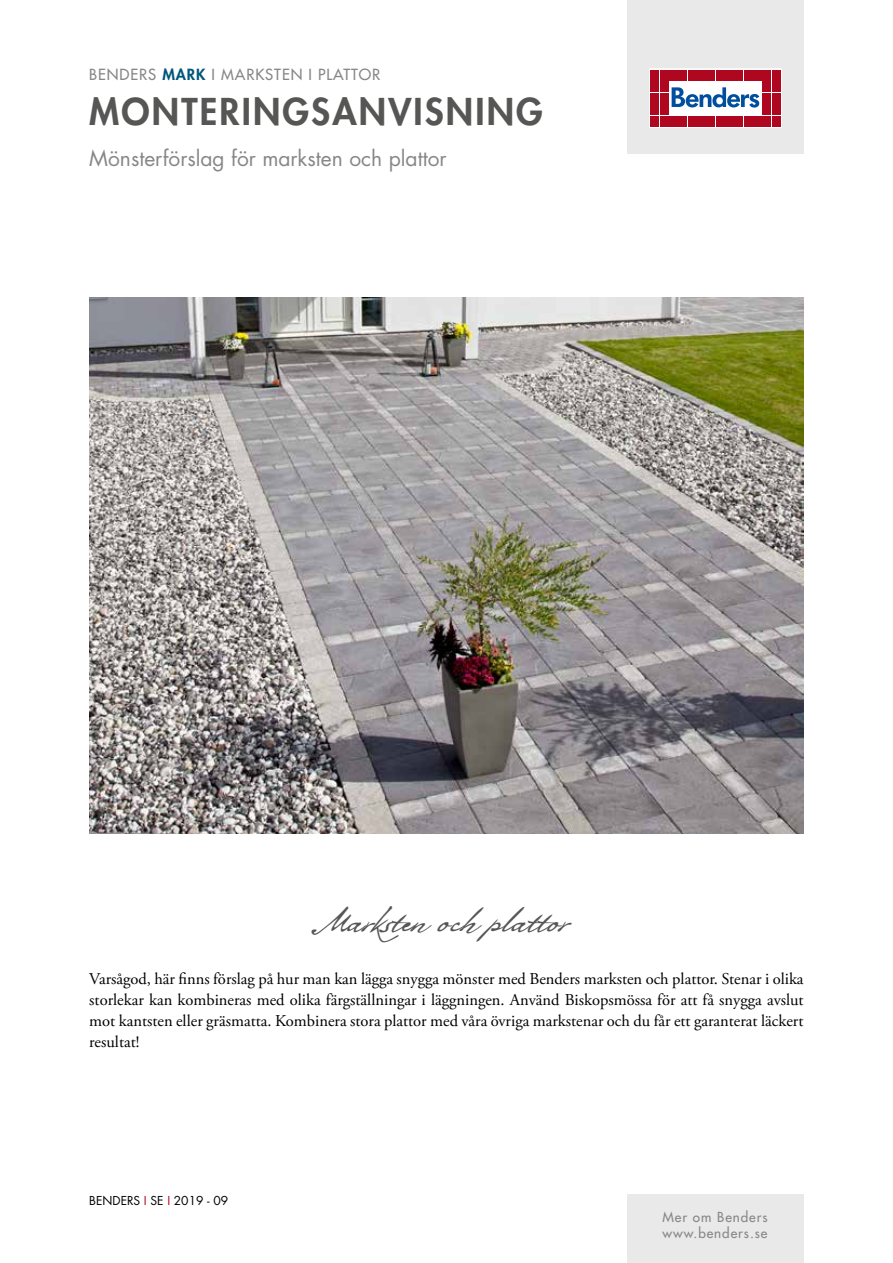
<style>
.page{position:relative;width:893px;height:1263px;background:#fff}
.page>*{position:absolute;margin:0;border:0;box-sizing:border-box;transform-origin:0 0}
.t1{font:800 36px "Futura Std";letter-spacing:.06em;color:#565655}
.t2{font:33px "Bolivar";letter-spacing:.005em;color:#565655}
.t3{font:21px "Futura Std";color:#868786}
.t4{font:16.5px/21px "Adobe Garamond Pro";color:#000;text-align:justify}
.t5{font:500 15px "Futura Std";letter-spacing:.06em;color:#868786}
.t6{font:500 13.5px/16.2px "Futura Std";letter-spacing:.07em;color:#868786}
.t7{font:12px "Futura Std";color:#000}
.s1{font-weight:800;color:#00567b}
.s2{color:#ae071f}
</style>
<div class="page">
<div style="left:627px;top:0;width:177px;height:153px;background:#e9e9e9"></div>
<svg style="left:649px;top:69px;width:132px;height:59px;background:#eac2c8"></svg>
<div style="left:651px;top:70px;width:8px;height:10px;background:#ae071f"></div>
<div style="left:660px;top:70px;width:8px;height:10px;background:#ae071f"></div>
<div style="left:651px;top:81px;width:8px;height:11px;background:#ae071f"></div>
<div style="left:660px;top:81px;width:8px;height:11px;background:#ae071f"></div>
<div style="left:651px;top:93px;width:8px;height:10px;background:#ae071f"></div>
<div style="left:660px;top:93px;width:8px;height:10px;background:#ae071f"></div>
<div style="left:651px;top:104px;width:8px;height:11px;background:#ae071f"></div>
<div style="left:660px;top:104px;width:8px;height:11px;background:#ae071f"></div>
<div style="left:651px;top:116px;width:8px;height:10px;background:#ae071f"></div>
<div style="left:660px;top:116px;width:8px;height:10px;background:#ae071f"></div>
<div style="left:669px;top:70px;width:8px;height:10px;background:#ae071f"></div>
<div style="left:679px;top:70px;width:8px;height:10px;background:#ae071f"></div>
<div style="left:688px;top:70px;width:8px;height:10px;background:#ae071f"></div>
<div style="left:697px;top:70px;width:9px;height:10px;background:#ae071f"></div>
<div style="left:707px;top:70px;width:8px;height:10px;background:#ae071f"></div>
<div style="left:716px;top:70px;width:8px;height:10px;background:#ae071f"></div>
<div style="left:725px;top:70px;width:9px;height:10px;background:#ae071f"></div>
<div style="left:735px;top:70px;width:8px;height:10px;background:#ae071f"></div>
<div style="left:744px;top:70px;width:8px;height:10px;background:#ae071f"></div>
<div style="left:753px;top:70px;width:9px;height:10px;background:#ae071f"></div>
<div style="left:669px;top:116px;width:8px;height:10px;background:#ae071f"></div>
<div style="left:679px;top:116px;width:8px;height:10px;background:#ae071f"></div>
<div style="left:688px;top:116px;width:8px;height:10px;background:#ae071f"></div>
<div style="left:697px;top:116px;width:9px;height:10px;background:#ae071f"></div>
<div style="left:707px;top:116px;width:8px;height:10px;background:#ae071f"></div>
<div style="left:716px;top:116px;width:8px;height:10px;background:#ae071f"></div>
<div style="left:725px;top:116px;width:9px;height:10px;background:#ae071f"></div>
<div style="left:735px;top:116px;width:8px;height:10px;background:#ae071f"></div>
<div style="left:744px;top:116px;width:8px;height:10px;background:#ae071f"></div>
<div style="left:753px;top:116px;width:9px;height:10px;background:#ae071f"></div>
<div style="left:763px;top:70px;width:8px;height:10px;background:#ae071f"></div>
<div style="left:772px;top:70px;width:8px;height:10px;background:#ae071f"></div>
<div style="left:763px;top:81px;width:8px;height:11px;background:#ae071f"></div>
<div style="left:772px;top:81px;width:8px;height:11px;background:#ae071f"></div>
<div style="left:763px;top:93px;width:8px;height:10px;background:#ae071f"></div>
<div style="left:772px;top:93px;width:8px;height:10px;background:#ae071f"></div>
<div style="left:763px;top:104px;width:8px;height:11px;background:#ae071f"></div>
<div style="left:772px;top:104px;width:8px;height:11px;background:#ae071f"></div>
<div style="left:763px;top:116px;width:8px;height:10px;background:#ae071f"></div>
<div style="left:772px;top:116px;width:8px;height:10px;background:#ae071f"></div>
<svg style="left:672px;top:87px;width:87px;height:21px;background:#8fb1d4"></svg>
<div style="left:627px;top:1195px;width:177px;height:68px;background:#e9e9e9"></div>
<img style="left:89px;top:298px;width:715px;height:535px">
<p class="t5" style="left:89px;top:65px;width:293px">BENDERS <span class="s1">MARK</span> I MARKSTEN I PLATTOR</p>
<h1 class="t1" style="left:89px;top:89px;width:455px">MONTERINGSANVISNING</h1>
<p class="t3" style="left:89px;top:145px;width:359px">Mönsterförslag för marksten och plattor</p>
<h2 class="t2" style="left:324px;top:901px;width:246px">Marksten och plattor</h2>
<p class="t4" style="left:89px;top:968px;width:716px">Varsågod, här finns förslag på hur man kan lägga snygga mönster med Benders marksten och plattor. Stenar i olika storlekar kan kombineras med olika färgställningar i läggningen. Använd Biskopsmössa för att få snygga avslut mot kantsten eller gräsmatta. Kombinera stora plattor med våra övriga markstenar och du får ett garanterat läckert resultat!</p>
<p class="t7" style="left:89px;top:1193px;width:140px">BENDERS <span class="s2">I</span> SE <span class="s2">I</span> 2019 - 09</p>
<p class="t6" style="left:662px;top:1209px;width:107px">Mer om Benders www.benders.se</p>
</div>
